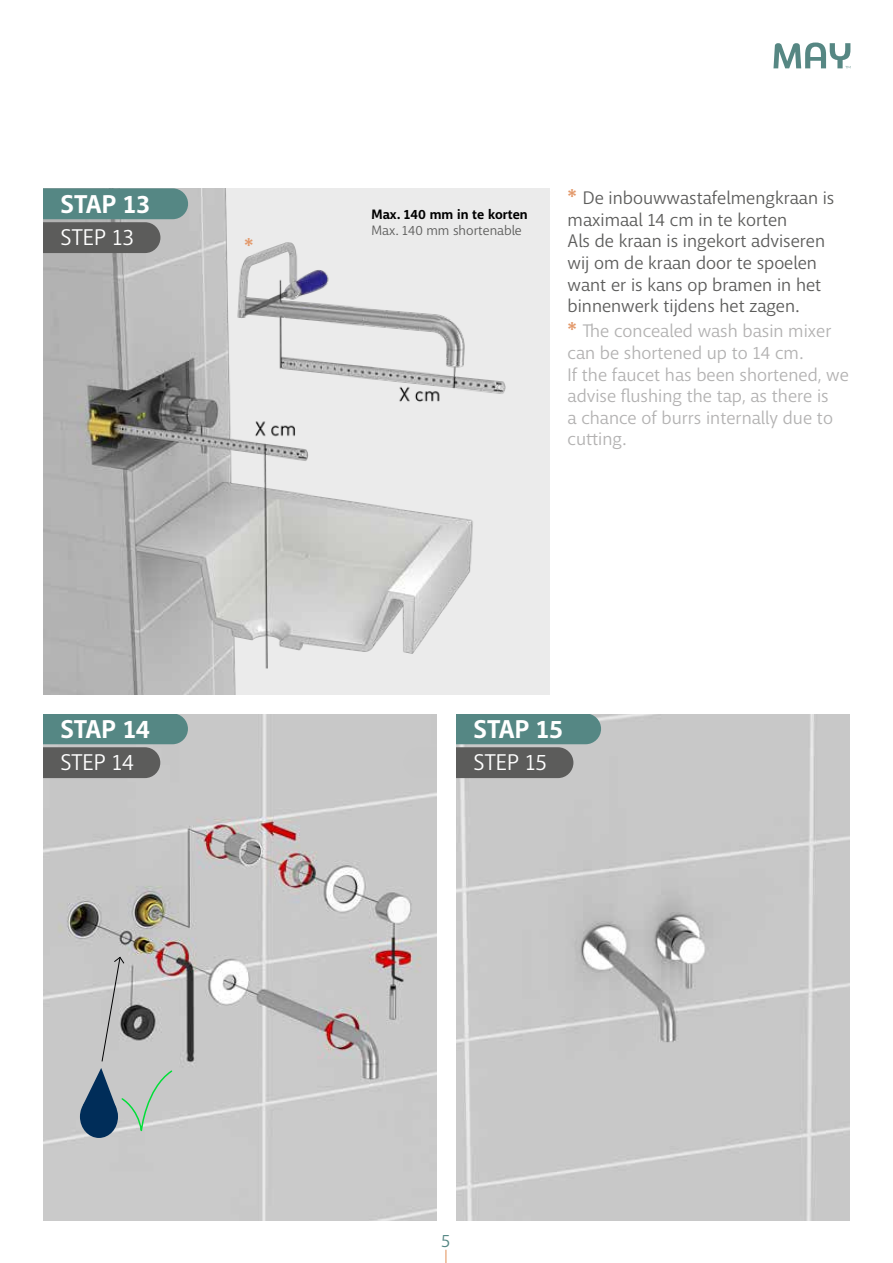
<style>
.page{position:relative;width:893px;height:1263px;background:#fff}
.page>*{position:absolute;margin:0;border:0;box-sizing:border-box;transform-origin:0 0}
.t1{font:700 25.5px "Macha";color:#fff}
.t2{font:22.5px "Macha";color:#fff}
.t3{font:700 21px "Macha";color:#e3996b}
.t4{font:18px/21.6px "Macha";color:#5c5c5b}
.t5{font:18px/21.6px "Macha";color:#b3b2b2}
.t6{font:18px "Macha";color:#558784}
.t7{font:13.5px "Macha";color:#5c5c5b}
.t8{font:700 13.5px "Macha";color:#000}
.s1{font-weight:700;font-size:21px;color:#e3996b}
</style>
<div class="page">
<svg style="left:445px;top:1250px;width:1px;height:13px"></svg>
<svg style="left:773px;top:43px;width:77px;height:25px"></svg>
<img style="left:43px;top:188px;width:506px;height:507px">
<div style="left:18px;top:188px;width:170px;height:31px;background:#558784;border-radius:15px"></div>
<div style="left:43px;top:222px;width:117px;height:31px;background:#5c5c5b"></div>
<img style="left:456px;top:714px;width:394px;height:506px">
<div style="left:431px;top:713px;width:170px;height:31px;background:#558784;border-radius:15px"></div>
<div style="left:403px;top:747px;width:170px;height:31px;background:#5c5c5b;border-radius:15px"></div>
<img style="left:43px;top:714px;width:394px;height:506px">
<div style="left:437px;top:713px;width:18px;height:507px;background:#fff"></div>
<div style="left:18px;top:713px;width:170px;height:31px;background:#558784;border-radius:15px"></div>
<div style="left:43px;top:747px;width:117px;height:31px;background:#5c5c5b"></div>
<div style="left:0;top:188px;width:43px;height:1032px;background:#fff"></div>
<svg style="left:80px;top:1068px;width:94px;height:81px;background:#99a7ae"></svg>
<svg style="left:101px;top:956px;width:24px;height:106px;background:#b9b9ba"></svg>
<h1 class="t1" style="left:61px;top:188px;width:91px">STAP 13</h1>
<p class="t2" style="left:61px;top:223px;width:75px">STEP 13</p>
<p class="t3" style="left:244px;top:233px;width:11px">*</p>
<h1 class="t1" style="left:60px;top:713px;width:91px">STAP 14</h1>
<p class="t2" style="left:60px;top:748px;width:75px">STEP 14</p>
<p class="t8" style="left:372px;top:206px;width:158px">Max. 140 mm in te korten</p>
<p class="t7" style="left:372px;top:222px;width:152px">Max. 140 mm shortenable</p>
<p class="t4" style="left:567px;top:187px;width:268px"><span class="s1">*</span> De inbouwwastafelmengkraan is maximaal 14 cm in te korten<br>Als de kraan is ingekort adviseren wij om de kraan door te spoelen want er is kans op bramen in het binnenwerk tijdens het zagen.</p>
<p class="t5" style="left:567px;top:321px;width:283px"><span class="s1">*</span> The concealed wash basin mixer can be shortened up to 14 cm.<br>If the faucet has been shortened, we advise flushing the tap, as there is<br>a chance of burrs internally due to cutting.</p>
<h1 class="t1" style="left:473px;top:713px;width:91px">STAP 15</h1>
<p class="t2" style="left:473px;top:748px;width:75px">STEP 15</p>
<p class="t6" style="left:441px;top:1230px;width:11px">5</p>
</div>
